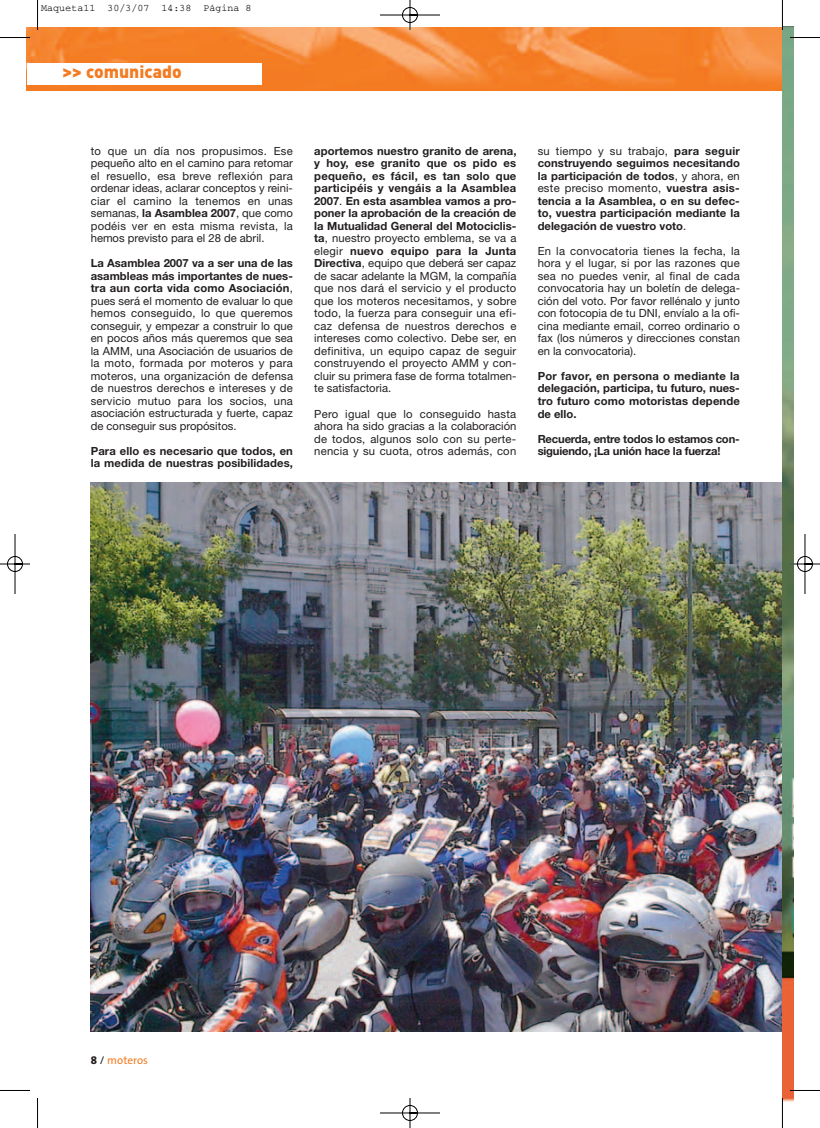
<style>
.page{position:relative;width:820px;height:1128px;background:#fff}
.page>*{position:absolute;margin:0;border:0;box-sizing:border-box;transform-origin:0 0}
.t1{font:900 17.5px "DIN";color:#f47b21}
.t2{font:11.25px/12.5px "Helvetica Neue";color:#231f20;text-align:justify}
.t3{font:700 11.25px/12.5px "Helvetica Neue";letter-spacing:.01em;color:#231f20;text-align:justify}
.t4{font:700 11.25px/12.5px "Helvetica Neue";letter-spacing:-.015em;color:#231f20}
.t5{font:11.25px "The Sans";color:#f47b21}
.t6{font:10px "Courier";color:#000}
.s1{font-weight:700}
.s2{font-weight:400}
.s3{font-family:"The Sans Extra Bold Caps";color:#231f20}
.s4{color:#231f20}
</style>
<div class="page">
<img style="left:0;top:0;width:819px;height:1127px">
<p class="t6" style="left:41px;top:5px;width:212px">Maqueta11 30/3/07 14:38 Página 8</p>
<h1 class="t1" style="left:62px;top:66px;width:121px">&gt;&gt; comunicado</h1>
<p class="t2" style="left:91px;top:144px;width:203px">to que un día nos propusimos. Ese pequeño alto en el camino para retomar el resuello, esa breve reflexión para ordenar ideas, aclarar conceptos y reini&shy;ciar el camino la tenemos en unas semanas, <span class="s1">la Asamblea 2007</span>, que como podéis ver en esta misma revista, la hemos previsto para el 28 de abril.</p>
<p class="t2" style="left:91px;top:257px;width:204px"><span class="s1">La Asamblea 2007 va a ser una de las asambleas más importantes de nues&shy;tra aun corta vida como Asociación</span>, pues será el momento de evaluar lo que hemos conseguido, lo que queremos conseguir, y empezar a construir lo que en pocos años más queremos que sea la AMM, una Asociación de usuarios de la moto, formada por moteros y para moteros, una organización de defensa de nuestros derechos e intereses y de servicio mutuo para los socios, una asociación estructurada y fuerte, capaz de conseguir sus propósitos.</p>
<p class="t3" style="left:91px;top:444px;width:203px">Para ello es necesario que todos, en la medida de nuestras posibilidades,</p>
<p class="t2" style="left:314px;top:144px;width:204px"><span class="s1">aportemos nuestro granito de arena, y hoy, ese granito que os pido es pequeño, es fácil, es tan solo que participéis y vengáis a la Asamblea 2007</span>. <span class="s1">En esta asamblea vamos a pro&shy;poner la aprobación de la creación de la Mutualidad General del Motociclis&shy;ta</span>, nuestro proyecto emblema, se va a elegir <span class="s1">nuevo equipo para la Junta Directiva</span>, equipo que deberá ser capaz de sacar adelante la MGM, la compañía que nos dará el servicio y el producto que los moteros necesitamos, y sobre todo, la fuerza para conseguir una efi&shy;caz defensa de nuestros derechos e intereses como colectivo. Debe ser, en definitiva, un equipo capaz de seguir construyendo el proyecto AMM y con&shy;cluir su primera fase de forma totalmen&shy;te satisfactoria.</p>
<p class="t2" style="left:314px;top:407px;width:203px">Pero igual que lo conseguido hasta ahora ha sido gracias a la colaboración de todos, algunos solo con su perte&shy;nencia y su cuota, otros además, con</p>
<p class="t3" style="left:537px;top:144px;width:203px"><span class="s2">su tiempo y su trabajo,</span> para seguir construyendo seguimos necesitando la participación de todos<span class="s2">, y ahora, en este preciso momento,</span> vuestra asis&shy;tencia a la Asamblea, o en su defec&shy;to, vuestra participación mediante la delegación de vuestro voto<span class="s2">.</span></p>
<p class="t2" style="left:537px;top:244px;width:204px">En la convocatoria tienes la fecha, la hora y el lugar, si por las razones que sea no puedes venir, al final de cada convocatoria hay un boletín de delega&shy;ción del voto. Por favor rellénalo y junto con fotocopia de tu DNI, envíalo a la ofi&shy;cina mediante email, correo ordinario o fax (los números y direcciones constan en la convocatoria).</p>
<p class="t3" style="left:537px;top:369px;width:204px">Por favor, en persona o mediante la delegación, participa, tu futuro, nues&shy;tro futuro como motoristas depende de ello.</p>
<p class="t4" style="left:537px;top:432px;width:203px">Recuerda, entre todos lo estamos con&shy;siguiendo, ¡La unión hace la fuerza!</p>
<p class="t5" style="left:91px;top:1055px;width:59px"><span class="s3">8</span> <span class="s4">/</span> moteros</p>
</div>
